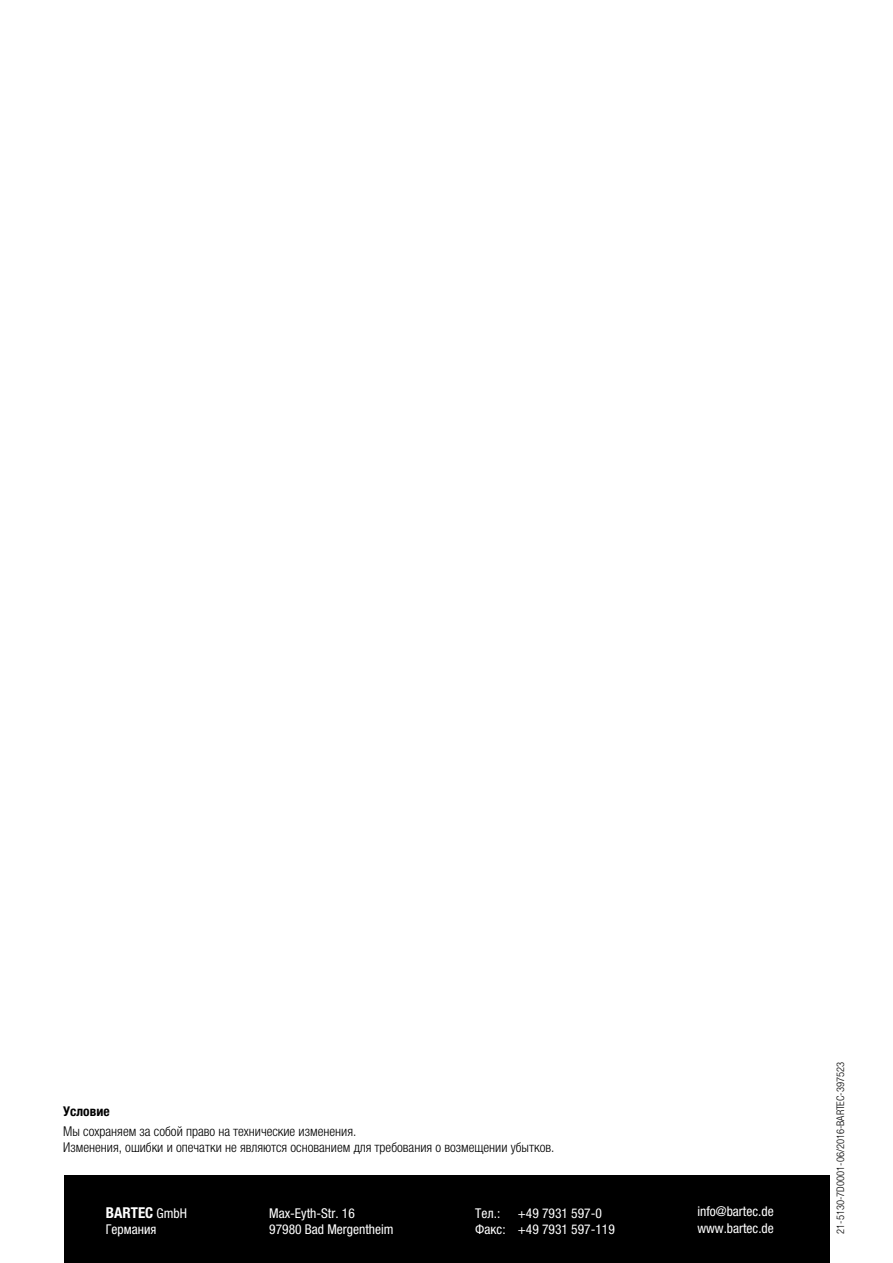
<style>
.page{position:relative;width:893px;height:1263px;background:#fff}
.page>*{position:absolute;margin:0;border:0;box-sizing:border-box;transform-origin:0 0}
.t1{font:700 condensed 15px "Helvetica Neue LTW1 G";color:#fff}
.t2{font:300 condensed 13.5px/16.2px "Helvetica Neue LTW1 G";color:#000}
.t3{font:condensed 13.5px/16.2px "Helvetica Neue LTW1 G";color:#fff}
.t4{font:700 condensed 13.5px "Helvetica Neue LTW1 G";color:#000}
.t5{font:300 condensed 10.5px "Helvetica Neue LTW1 G";color:#000}
.s1{font-weight:400;font-size:13.5px}
</style>
<div class="page">
<div style="left:64px;top:1175px;width:765px;height:88px;background:#000"></div>
<p class="t4" style="left:63px;top:1103px;width:48px">Условие</p>
<p class="t2" style="left:63px;top:1123px;width:493px">Мы сохраняем за собой право на технические изменения.<br>Изменения, ошибки и опечатки не являются основанием для требования о возмещении убытков.</p>
<p class="t1" style="left:106px;top:1203px;width:83px">BARTEC <span class="s1">GmbH</span></p>
<p class="t3" style="left:106px;top:1221px;width:52px">Германия</p>
<p class="t3" style="left:269px;top:1205px;width:126px">Max-Eyth-Str. 16<br>97980 Bad Mergentheim</p>
<p class="t3" style="left:475px;top:1205px;width:141px;text-indent:43px">+49 7931 597-0<br>Факс: +49 7931 597-119</p>
<p class="t3" style="left:697px;top:1204px;width:78px">info@bartec.de www.bartec.de</p>
<p class="t3" style="left:475px;top:1205px;width:26px">Тел.:</p>
<p class="t5" style="left:834px;top:1234px;width:174px;rotate:-90deg">21-5130-7D0001-06/2016-BARTEC-397523</p>
</div>
